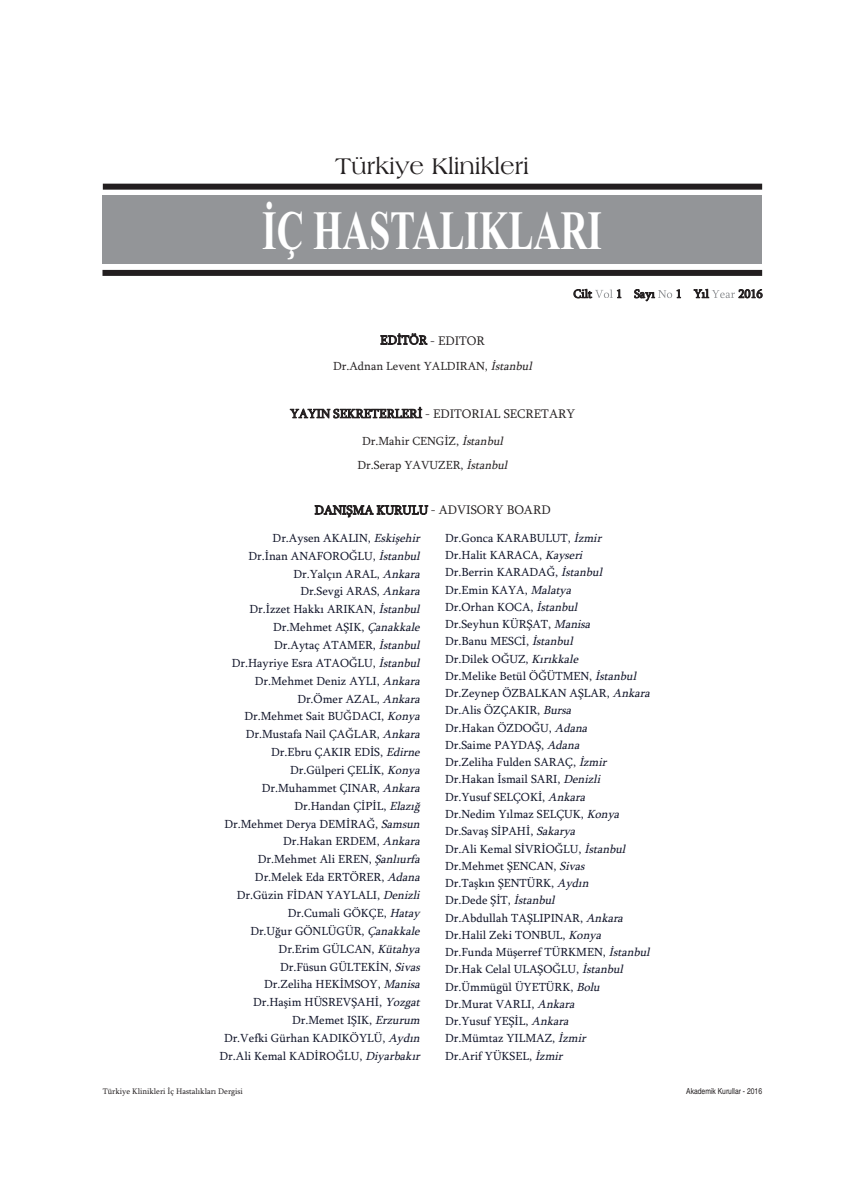
<style>
.page{position:relative;width:865px;height:1197px;background:#fff}
.page>*{position:absolute;margin:0;border:0;box-sizing:border-box;transform-origin:0 0}
.t1{font:700 55.35px "Times New Roman";color:#fff;scale:.68 1}
.t2{font:24px "Americana BT Roman";color:#231f20}
.t3{font:12.75px "Sylfaen";color:#231f20}
.t4{font:12px/17.2px "Sylfaen";color:#0e1227;text-align:right}
.t5{font:12px/24px "Sylfaen";color:#231f20;text-align:center}
.t6{font:8.25px "Sylfaen";color:#231f20}
.t7{font:condensed 8.25px "Helvetica";color:#231f20}
.s1{font-style:italic}
</style>
<div class="page">
<div style="left:102px;top:195px;width:660px;height:68px;background:#939598"></div>
<div style="left:103px;top:184px;width:659px;height:6px;background:#231f20"></div>
<div style="left:102px;top:270px;width:660px;height:6px;background:#231f20"></div>
<svg style="left:595px;top:289px;width:18px;height:9px"></svg>
<svg style="left:658px;top:290px;width:14px;height:8px"></svg>
<svg style="left:712px;top:290px;width:23px;height:8px"></svg>
<h2 class="t2" style="left:335px;top:152px;width:195px">Türkiye Klinikleri</h2>
<h1 class="t1" style="left:262px;top:198px;width:501px">İÇ HASTALIKLARI</h1>
<p class="t5" style="left:573px;top:281px;width:20px">Cilt</p>
<p class="t5" style="left:616px;top:281px;width:40px">1 Sayı</p>
<p class="t5" style="left:676px;top:281px;width:35px">1 Yıl</p>
<p class="t5" style="left:738px;top:281px;width:25px">2016</p>
<p class="t3" style="left:380px;top:333px;width:106px">EDİTÖR - EDITOR</p>
<p class="t5" style="left:333px;top:354px;width:203px">Dr.Adnan Levent YALDIRAN, <span class="s1">İstanbul</span></p>
<p class="t3" style="left:290px;top:406px;width:286px">YAYIN SEKRETERLERİ - EDITORIAL SECRETARY</p>
<p class="t5" style="left:357px;top:429px;width:154px">Dr.Mahir CENGİZ, <span class="s1">İstanbul<br></span>Dr.Serap YAVUZER, <span class="s1">İstanbul</span></p>
<p class="t3" style="left:314px;top:502px;width:237px">DANIŞMA KURULU - ADVISORY BOARD</p>
<p class="t4" style="left:219px;top:528px;width:205px;line-height:17.9px">Dr.Aysen AKALIN, <span class="s1">Eskişehir<br></span>Dr.İnan ANAFOROĞLU, <span class="s1">İstanbul<br></span>Dr.Yalçın ARAL, <span class="s1">Ankara<br></span>Dr.Sevgi ARAS, <span class="s1">Ankara<br></span>Dr.İzzet Hakkı ARIKAN, <span class="s1">İstanbul<br></span>Dr.Mehmet AŞIK, <span class="s1">Çanakkale<br></span>Dr.Aytaç ATAMER, <span class="s1">İstanbul<br></span>Dr.Hayriye Esra ATAOĞLU, <span class="s1">İstanbul<br></span>Dr.Mehmet Deniz AYLI, <span class="s1">Ankara<br></span>Dr.Ömer AZAL, <span class="s1">Ankara<br></span>Dr.Mehmet Sait BUĞDACI, <span class="s1">Konya<br></span>Dr.Mustafa Nail ÇAĞLAR, <span class="s1">Ankara<br></span>Dr.Ebru ÇAKIR EDİS, <span class="s1">Edirne<br></span>Dr.Gülperi ÇELİK, <span class="s1">Konya<br></span>Dr.Muhammet ÇINAR, <span class="s1">Ankara<br></span>Dr.Handan ÇİPİL, <span class="s1">Elazığ<br></span>Dr.Mehmet Derya DEMİRAĞ, <span class="s1">Samsun<br></span>Dr.Hakan ERDEM, <span class="s1">Ankara<br></span>Dr.Mehmet Ali EREN, <span class="s1">Şanlıurfa<br></span>Dr.Melek Eda ERTÖRER, <span class="s1">Adana<br></span>Dr.Güzin FİDAN YAYLALI, <span class="s1">Denizli<br></span>Dr.Cumali GÖKÇE, <span class="s1">Hatay<br></span>Dr.Uğur GÖNLÜGÜR, <span class="s1">Çanakkale<br></span>Dr.Erim GÜLCAN, <span class="s1">Kütahya<br></span>Dr.Füsun GÜLTEKİN, <span class="s1">Sivas<br></span>Dr.Zeliha HEKİMSOY, <span class="s1">Manisa<br></span>Dr.Haşim HÜSREVŞAHİ, <span class="s1">Yozgat<br></span>Dr.Memet IŞIK, <span class="s1">Erzurum<br></span>Dr.Vefki Gürhan KADIKÖYLÜ, <span class="s1">Aydın<br></span>Dr.Ali Kemal KADİROĞLU, <span class="s1">Diyarbakır</span></p>
<p class="t4" style="left:445px;top:529px;width:209px;text-align:left">Dr.Gonca KARABULUT, <span class="s1">İzmir<br></span>Dr.Halit KARACA, <span class="s1">Kayseri<br></span>Dr.Berrin KARADAĞ, <span class="s1">İstanbul<br></span>Dr.Emin KAYA, <span class="s1">Malatya<br></span>Dr.Orhan KOCA, <span class="s1">İstanbul<br></span>Dr.Seyhun KÜRŞAT, <span class="s1">Manisa<br></span>Dr.Banu MESCİ, <span class="s1">İstanbul<br></span>Dr.Dilek OĞUZ, <span class="s1">Kırıkkale<br></span>Dr.Melike Betül ÖĞÜTMEN, <span class="s1">İstanbul<br></span>Dr.Zeynep ÖZBALKAN AŞLAR, <span class="s1">Ankara<br></span>Dr.Alis ÖZÇAKIR, <span class="s1">Bursa<br></span>Dr.Hakan ÖZDOĞU, <span class="s1">Adana<br></span>Dr.Saime PAYDAŞ, <span class="s1">Adana<br></span>Dr.Zeliha Fulden SARAÇ, <span class="s1">İzmir<br></span>Dr.Hakan İsmail SARI, <span class="s1">Denizli<br></span>Dr.Yusuf SELÇOKİ, <span class="s1">Ankara<br></span>Dr.Nedim Yılmaz SELÇUK, <span class="s1">Konya<br></span>Dr.Savaş SİPAHİ, <span class="s1">Sakarya<br></span>Dr.Ali Kemal SİVRİOĞLU, <span class="s1">İstanbul<br></span>Dr.Mehmet ŞENCAN, <span class="s1">Sivas<br></span>Dr.Taşkın ŞENTÜRK, <span class="s1">Aydın<br></span>Dr.Dede ŞİT, <span class="s1">İstanbul<br></span>Dr.Abdullah TAŞLIPINAR, <span class="s1">Ankara<br></span>Dr.Halil Zeki TONBUL, <span class="s1">Konya<br></span>Dr.Funda Müşerref TÜRKMEN, <span class="s1">İstanbul<br></span>Dr.Hak Celal ULAŞOĞLU, <span class="s1">İstanbul<br></span>Dr.Ümmügül ÜYETÜRK, <span class="s1">Bolu<br></span>Dr.Murat VARLI, <span class="s1">Ankara<br></span>Dr.Yusuf YEŞİL, <span class="s1">Ankara<br></span>Dr.Mümtaz YILMAZ, <span class="s1">İzmir<br></span>Dr.Arif YÜKSEL, <span class="s1">İzmir</span></p>
<p class="t6" style="left:103px;top:1086px;width:141px">Türkiye Klinikleri İç Hastalıkları Dergisi</p>
<p class="t7" style="left:686px;top:1086px;width:77px">Akademik Kurullar - 2016</p>
</div>
